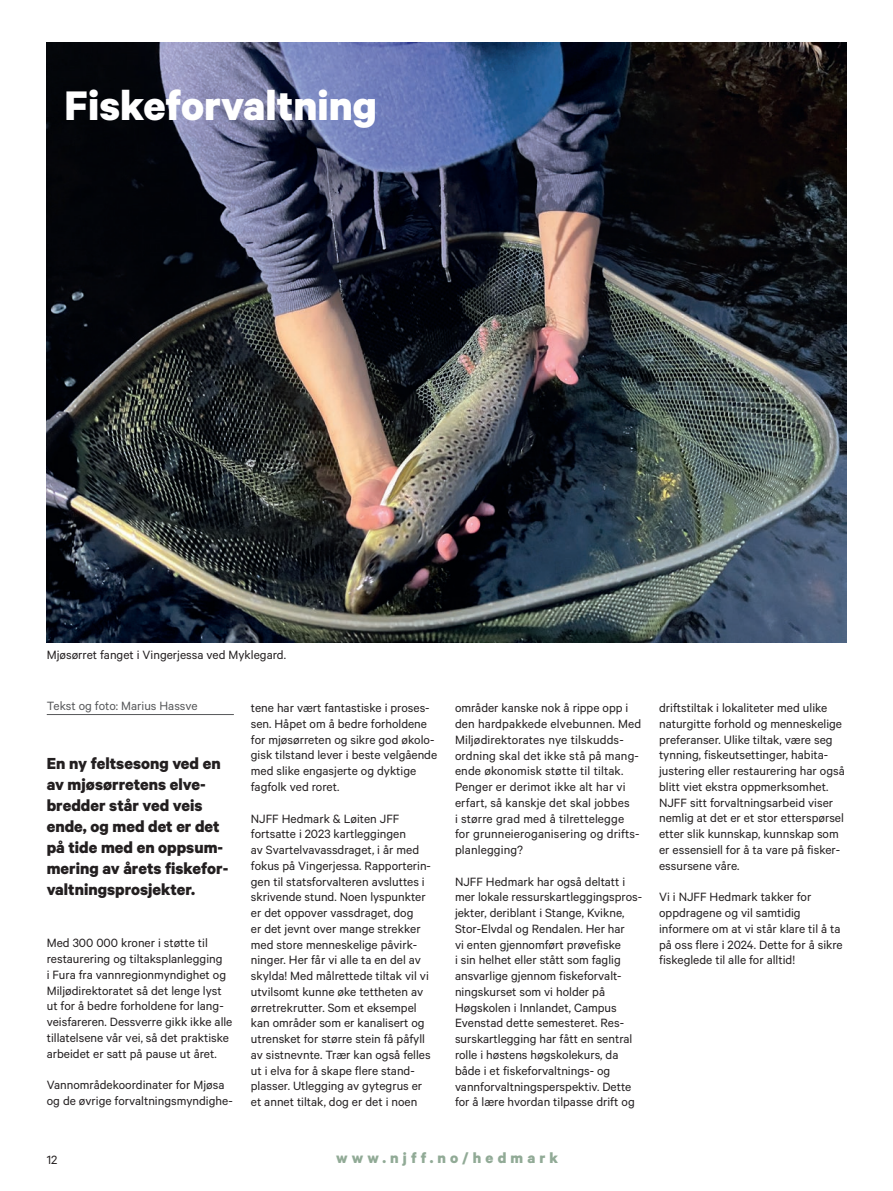
<style>
.page{position:relative;width:893px;height:1191px;background:#fff}
.page>*{position:absolute;margin:0;border:0;box-sizing:border-box;transform-origin:0 0}
.t1{font:700 46.5px "Calibre";color:#fff}
.t2{font:700 18px/21px "Calibre";color:#231f20}
.t3{font:700 16.5px "Calibre";letter-spacing:.25em;color:#91aa96}
.t4{font:13.5px/15.8px "Calibre";color:#231f20}
.t5{font:13.5px "Calibre";color:#57585a}
</style>
<div class="page">
<img style="left:47px;top:43px;width:799px;height:599px">
<hr style="left:47px;top:714px;width:187px;height:1px;background:#57585a">
<h1 class="t1" style="left:64px;top:77px;width:314px">Fiskeforvaltning</h1>
<p class="t4" style="left:47px;top:647px;width:241px">Mjøsørret fanget i Vingerjessa ved Myklegard.</p>
<p class="t5" style="left:47px;top:698px;width:152px">Tekst og foto: Marius Hassve</p>
<h2 class="t2" style="left:47px;top:752px;width:183px">En ny feltsesong ved en av mjøsørretens elve&shy;bredder står ved veis ende, og med det er det på tide med en oppsum&shy;mering av årets fiskefor&shy;valtningsprosjekter.</h2>
<p class="t4" style="left:47px;top:934px;width:187px">Med 300 000 kroner i støtte til restaurering og tiltaksplanlegging<br>i Fura fra vannregionmyndighet og Miljødirektoratet så det lenge lyst ut for å bedre forholdene for lang&shy;veisfareren. Dessverre gikk ikke alle tillatelsene vår vei, så det praktiske arbeidet er satt på pause ut året.</p>
<p class="t4" style="left:47px;top:1076px;width:188px">Vannområdekoordinater for Mjøsa og de øvrige forvaltningsmyndighe-</p>
<p class="t4" style="left:251px;top:699px;width:188px">tene har vært fantastiske i proses&shy;sen. Håpet om å bedre forholdene for mjøsørreten og sikre god økolo&shy;gisk tilstand lever i beste velgående med slike engasjerte og dyktige fagfolk ved roret.</p>
<p class="t4" style="left:251px;top:810px;width:182px">NJFF Hedmark &amp; Løiten JFF fortsatte i 2023 kartleggingen<br>av Svartelvavassdraget, i år med fokus på Vingerjessa. Rapporterin&shy;gen til statsforvalteren avsluttes i skrivende stund. Noen lyspunkter er det oppover vassdraget, dog<br>er det jevnt over mange strekker med store menneskelige påvirk&shy;ninger. Her får vi alle ta en del av skylda! Med målrettede tiltak vil vi utvilsomt kunne øke tettheten av ørretrekrutter. Som et eksempel kan områder som er kanalisert og utrensket for større stein få påfyll av sistnevnte. Trær kan også felles ut i elva for å skape flere stand&shy;plasser. Utlegging av gytegrus er et annet tiltak, dog er det i noen</p>
<p class="t4" style="left:455px;top:699px;width:188px">områder kanske nok å rippe opp i den hardpakkede elvebunnen. Med<br>Miljødirektorates nye tilskudds&shy;ordning skal det ikke stå på mang&shy;ende økonomisk støtte til tiltak.<br>Penger er derimot ikke alt har vi erfart, så kanskje det skal jobbes<br>i større grad med å tilrettelegge for grunneieroganisering og drifts&shy;planlegging?</p>
<p class="t4" style="left:455px;top:873px;width:189px">NJFF Hedmark har også deltatt i mer lokale ressurskartleggingspros&shy;jekter, deriblant i Stange, Kvikne, Stor-Elvdal og Rendalen. Her har<br>vi enten gjennomført prøvefiske<br>i sin helhet eller stått som faglig ansvarlige gjennom fiskeforvalt&shy;ningskurset som vi holder på Høgskolen i Innlandet, Campus Evenstad dette semesteret. Res&shy;surskartlegging har fått en sentral rolle i høstens høgskolekurs, da både i et fiskeforvaltnings- og vannforvaltningsperspektiv. Dette for å lære hvordan tilpasse drift og</p>
<p class="t4" style="left:659px;top:699px;width:187px">driftstiltak i lokaliteter med ulike naturgitte forhold og menneskelige preferanser. Ulike tiltak, være seg tynning, fiskeutsettinger, habita&shy;justering eller restaurering har også blitt viet ekstra oppmerksomhet.<br>NJFF sitt forvaltningsarbeid viser nemlig at det er et stor etterspørsel etter slik kunnskap, kunnskap som er essensiell for å ta vare på fisker&shy;essursene våre.</p>
<p class="t4" style="left:659px;top:888px;width:185px">Vi i NJFF Hedmark takker for oppdragene og vil samtidig informere om at vi står klare til å ta på oss flere i 2024. Dette for å sikre fiskeglede til alle for alltid!</p>
<p class="t4" style="left:47px;top:1151px;width:12px">12</p>
<p class="t3" style="left:336px;top:1148px;width:223px">www.njff.no/hedmark</p>
</div>
